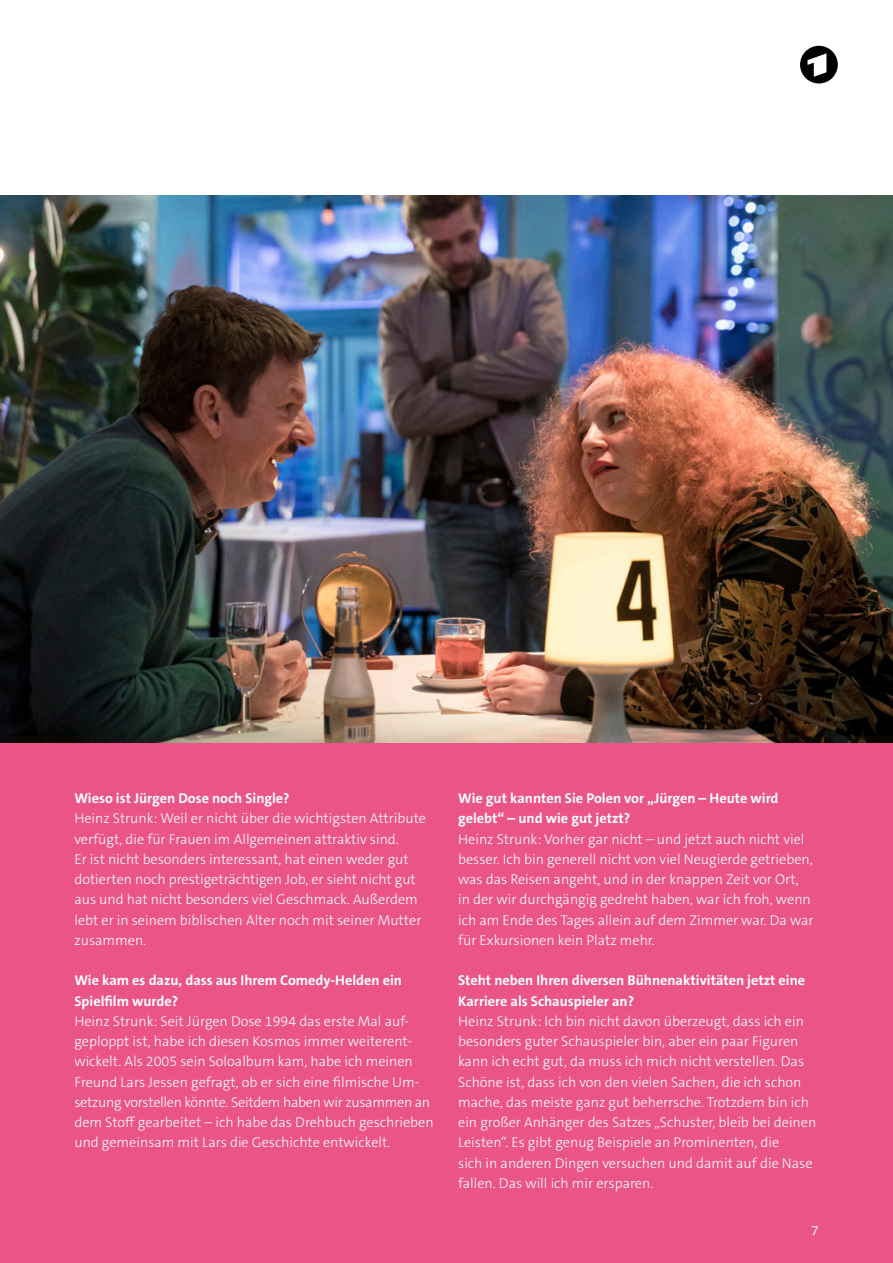
<style>
.page{position:relative;width:893px;height:1263px;background:#fff}
.page>*{position:absolute;margin:0;border:0;box-sizing:border-box;transform-origin:0 0}
.Lauftext{font:300 14.25px/20.2px "The Sans C5";color:#fff}
.Frage{font:700 14.25px/20.2px "The Sans C5";color:#fff}
.Vita{font:300 13.5px "The Sans C5";color:#fff}
</style>
<div class="page">
<svg style="left:800px;top:46px;width:38px;height:37px"></svg>
<div style="left:0;top:742px;width:893px;height:521px;background:#eb5489"></div>
<img style="left:0;top:196px;width:893px;height:546px">
<p class="Frage" style="left:74px;top:788px;width:217px">Wieso ist Jürgen Dose noch Single?</p>
<p class="Lauftext" style="left:74px;top:809px;width:353px">Heinz Strunk: Weil er nicht über die wichtigsten Attribute verfügt, die für Frauen im Allgemeinen attraktiv sind.<br>Er ist nicht besonders interessant, hat einen weder gut dotierten noch prestigeträchtigen Job, er sieht nicht gut aus und hat nicht besonders viel Geschmack. Außerdem lebt er in seinem biblischen Alter noch mit seiner Mutter zusammen.</p>
<p class="Frage" style="left:74px;top:971px;width:329px">Wie kam es dazu, dass aus Ihrem Comedy-Helden ein<br>Spielfilm wurde?</p>
<p class="Lauftext" style="left:74px;top:1011px;width:361px">Heinz Strunk: Seit Jürgen Dose 1994 das erste Mal auf&shy;geploppt ist, habe ich diesen Kosmos immer weiterent&shy;wickelt. Als 2005 sein Soloalbum kam, habe ich meinen Freund Lars Jessen gefragt, ob er sich eine filmische Um&shy;setzung vorstellen könnte. Seitdem haben wir zusammen an dem Stoff gearbeitet – ich habe das Drehbuch geschrieben und gemeinsam mit Lars die Geschichte entwickelt.</p>
<p class="Frage" style="left:458px;top:788px;width:322px">Wie gut kannten Sie Polen vor „Jürgen – Heute wird gelebt“ – und wie gut jetzt?</p>
<p class="Lauftext" style="left:458px;top:829px;width:357px">Heinz Strunk: Vorher gar nicht – und jetzt auch nicht viel besser. Ich bin generell nicht von viel Neugierde getrieben, was das Reisen angeht, und in der knappen Zeit vor Ort, in der wir durchgängig gedreht haben, war ich froh, wenn ich am Ende des Tages allein auf dem Zimmer war. Da war für Exkursionen kein Platz mehr.</p>
<p class="Frage" style="left:458px;top:971px;width:349px">Steht neben Ihren diversen Bühnenaktivitäten jetzt eine<br>Karriere als Schauspieler an?</p>
<p class="Lauftext" style="left:458px;top:1011px;width:360px">Heinz Strunk: Ich bin nicht davon überzeugt, dass ich ein besonders guter Schauspieler bin, aber ein paar Figuren kann ich echt gut, da muss ich mich nicht verstellen. Das Schöne ist, dass ich von den vielen Sachen, die ich schon mache, das meiste ganz gut beherrsche. Trotzdem bin ich ein großer Anhänger des Satzes „Schuster, bleib bei deinen Leisten“. Es gibt genug Beispiele an Prominenten, die<br>sich in anderen Dingen versuchen und damit auf die Nase fallen. Das will ich mir ersparen.</p>
<p class="Vita" style="left:811px;top:1221px;width:9px">7</p>
</div>
